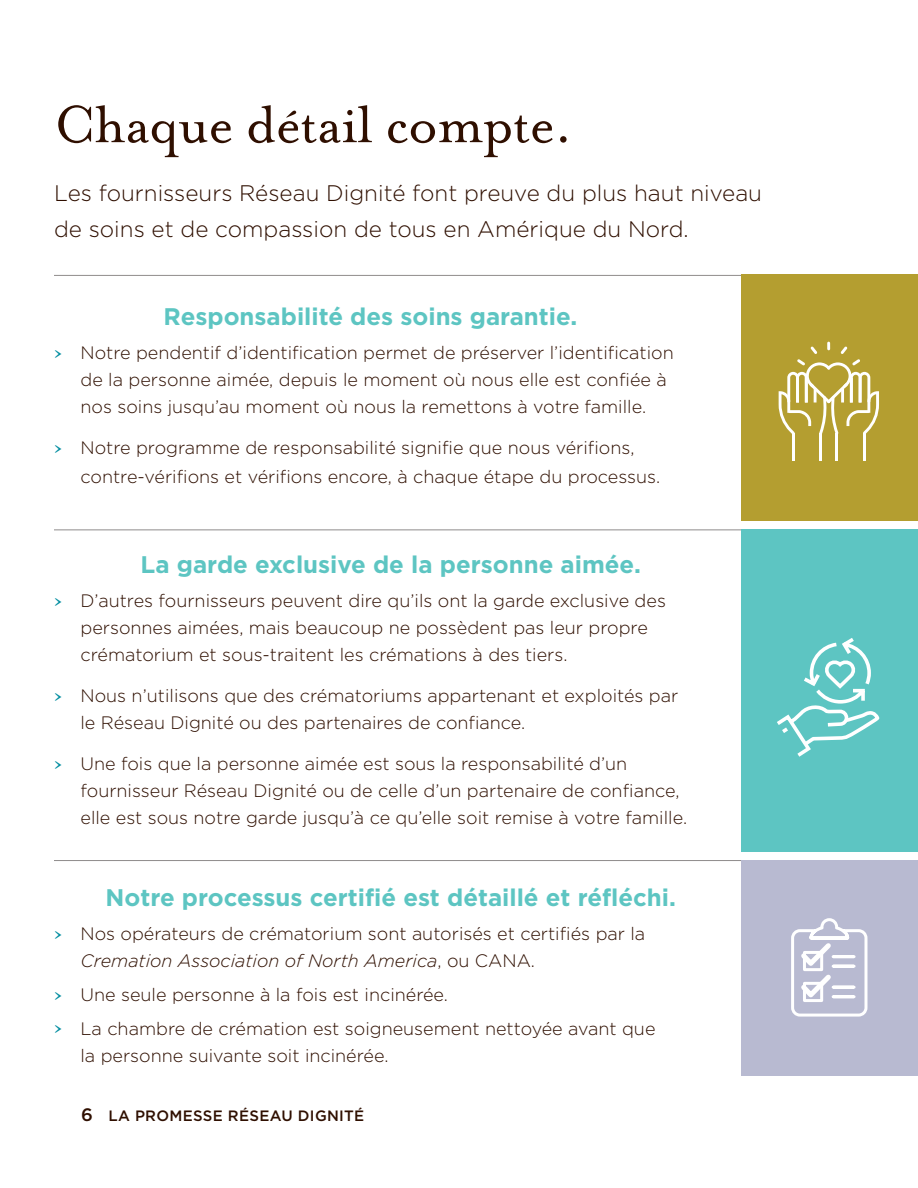
<style>
.page{position:relative;width:918px;height:1188px;background:#fff}
.page>*{position:absolute;margin:0;border:0;box-sizing:border-box;transform-origin:0 0}
.t1{font:60px "Mrs Eaves OT";letter-spacing:-.015em;color:#2f0f00}
.t2{font:700 24px "Gotham";color:#5dc5c2}
.t3{font:300 22.5px/36px "Gotham";color:#2f0f00}
.t4{font:300 18px/27px "Gotham";color:#2f0f00}
.t5{font:500 15px "Gotham";letter-spacing:.02em;color:#2f0f00}
.s1{font-family:"Mrs Eaves OT";font-weight:700;color:#008da0}
.s2{font-style:italic}
.s3{font-size:18px}
</style>
<div class="page">
<hr style="left:54px;top:860px;width:864px;height:1px;background:#8f8c8b">
<hr style="left:54px;top:529px;width:864px;height:1px;background:#8f8c8b">
<hr style="left:54px;top:275px;width:864px;height:1px;background:#8f8c8b">
<div style="left:741px;top:529px;width:177px;height:323px;background:#5dc5c2"></div>
<div style="left:741px;top:860px;width:177px;height:216px;background:#b8bad1"></div>
<div style="left:741px;top:275px;width:177px;height:246px;background:#b49e30"></div>
<hr style="left:835px;top:433px;width:3px;height:28px;background:#fff">
<hr style="left:863px;top:433px;width:3px;height:28px;background:#fff">
<hr style="left:819px;top:433px;width:3px;height:28px;background:#fff">
<hr style="left:792px;top:433px;width:3px;height:28px;background:#fff">
<svg style="left:779px;top:342px;width:100px;height:92px"></svg>
<svg style="left:791px;top:918px;width:77px;height:99px"></svg>
<svg style="left:777px;top:638px;width:103px;height:119px"></svg>
<p class="t1" style="left:54px;top:92px;width:520px">Chaque détail compte.</p>
<p class="t3" style="left:54px;top:174px;width:710px">Les fournisseurs Réseau Dignité font preuve du plus haut niveau de soins et de compassion de tous en Amérique du Nord.</p>
<p class="t2" style="left:164px;top:301px;width:415px">Responsabilité des soins garantie.</p>
<p class="t4" style="left:81px;top:339px;width:595px;text-indent:-27px"><span class="s1">&gt;</span> Notre pendentif d’identification permet de préserver l’identification de la personne aimée, depuis le moment où nous elle est confiée à nos soins jusqu’au moment où nous la remettons à votre famille.</p>
<p class="t4" style="left:81px;top:433px;width:581px;line-height:28.5px;text-indent:-27px"><span class="s1">&gt;</span> Notre programme de responsabilité signifie que nous vérifions, contre-vérifions et vérifions encore, à chaque étape du processus.</p>
<p class="t2" style="left:141px;top:549px;width:502px">La garde exclusive de la personne aimée.</p>
<p class="t4" style="left:81px;top:587px;width:587px;text-indent:-27px"><span class="s1">&gt;</span> D’autres fournisseurs peuvent dire qu’ils ont la garde exclusive des personnes aimées, mais beaucoup ne possèdent pas leur propre crématorium et sous-traitent les crémations à des tiers.</p>
<p class="t4" style="left:81px;top:682px;width:599px;text-indent:-27px"><span class="s1">&gt;</span> Nous n’utilisons que des crématoriums appartenant et exploités par le Réseau Dignité ou des partenaires de confiance.</p>
<p class="t4" style="left:81px;top:750px;width:608px;text-indent:-27px"><span class="s1">&gt;</span> Une fois que la personne aimée est sous la responsabilité d’un fournisseur Réseau Dignité ou de celle d’un partenaire de confiance, elle est sous notre garde jusqu’à ce qu’elle soit remise à votre famille.</p>
<p class="t2" style="left:105px;top:882px;width:572px">Notre processus certifié est détaillé et réfléchi.</p>
<p class="t4" style="left:81px;top:920px;width:566px;text-indent:-27px"><span class="s1">&gt;</span> Nos opérateurs de crématorium sont autorisés et certifiés par la<br><span class="s2">Cremation Association of North America</span>, ou CANA.</p>
<p class="t4" style="left:54px;top:981px;width:396px"><span class="s1">&gt;</span> Une seule personne à la fois est incinérée.</p>
<p class="t4" style="left:81px;top:1015px;width:577px;text-indent:-27px"><span class="s1">&gt;</span> La chambre de crémation est soigneusement nettoyée avant que la personne suivante soit incinérée.</p>
<p class="t5" style="left:81px;top:1105px;width:285px"><span class="s3">6</span> LA PROMESSE RÉSEAU DIGNITÉ</p>
</div>
